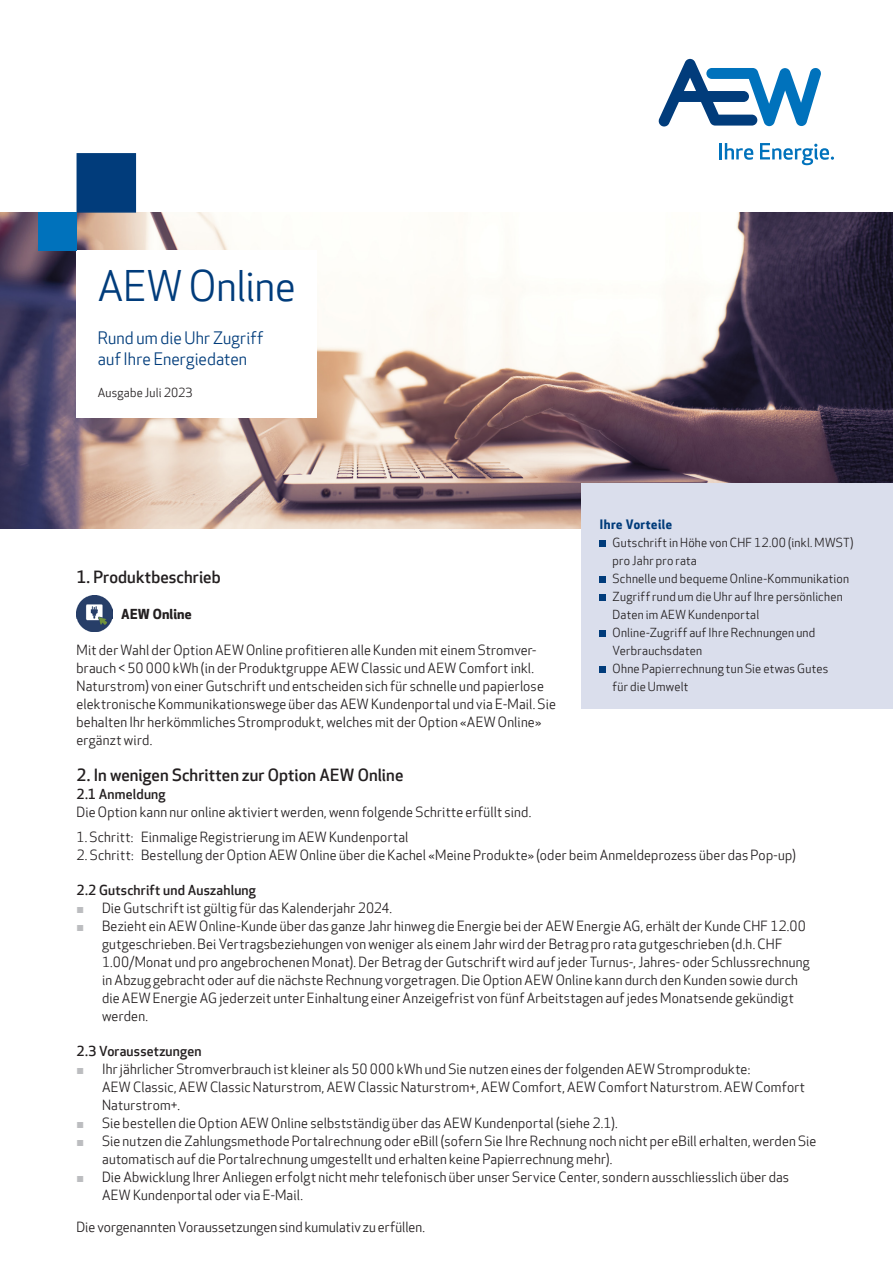
<style>
.page{position:relative;width:893px;height:1263px;background:#fff}
.page>*{position:absolute;margin:0;border:0;box-sizing:border-box;transform-origin:0 0}
.Titel_Apex_Referenzf{font:40.5px "Apex New";color:#013c7b}
.Zwischentitel__gross{font:500 16.5px "Apex New";letter-spacing:.005em;color:#231f20}
.Titel_Apex_Referenzf-2{font:16.5px/21px "Apex New";letter-spacing:.005em;color:#013c7b}
.Fliesstext{font:13.5px/18px "Apex New";letter-spacing:.015em;color:#231f20}
.Zwischentitel__gross-2{font:500 13.5px "Apex New";letter-spacing:.015em;color:#231f20}
.Zwischentitel__klein{font:500 13.5px "Apex New";letter-spacing:.015em;color:#231f20}
.t1{font:700 13.5px "Apex New";letter-spacing:.01em;color:#231f20}
.Zwischentitel{font:700 12.75px "Apex New";letter-spacing:.04em;color:#013c7b}
.Lauftext_Apex{font:12px/18px "Apex New";letter-spacing:.02em;color:#231f20}
.Titel_Apex_Referenzf-3{font:12px "Apex New";letter-spacing:.015em;color:#231f20}
.s1{font-size:12px;color:#bcbdc0}
</style>
<div class="page">
<img style="left:0;top:213px;width:893px;height:316px">
<div style="left:77px;top:250px;width:240px;height:168px;background:#fff"></div>
<div style="left:77px;top:153px;width:59px;height:60px;background:#013c7b;border:2px solid #013c7b"></div>
<div style="left:38px;top:213px;width:39px;height:38px;background:#0072bc"></div>
<div style="left:582px;top:483px;width:311px;height:226px;background:#dadeec"></div>
<svg style="left:600px;top:541px;width:6px;height:6px"></svg>
<svg style="left:600px;top:577px;width:6px;height:6px"></svg>
<svg style="left:600px;top:595px;width:6px;height:6px"></svg>
<svg style="left:600px;top:631px;width:6px;height:6px"></svg>
<svg style="left:600px;top:667px;width:6px;height:6px"></svg>
<hr style="left:719px;top:143px;width:3px;height:16px;background:#0072bc">
<svg style="left:725px;top:143px;width:28px;height:17px"></svg>
<svg style="left:760px;top:143px;width:74px;height:22px"></svg>
<svg style="left:659px;top:59px;width:162px;height:67px"></svg>
<img style="left:77px;top:595px;width:36px;height:36px">
<p class="Titel_Apex_Referenzf" style="left:98px;top:264px;width:199px">AEW Online</p>
<p class="Titel_Apex_Referenzf-2" style="left:98px;top:328px;width:167px">Rund um die Uhr Zugriff auf Ihre Energiedaten</p>
<p class="Titel_Apex_Referenzf-3" style="left:98px;top:385px;width:96px">Ausgabe Juli 2023</p>
<p class="Zwischentitel" style="left:600px;top:517px;width:74px">Ihre Vorteile</p>
<p class="Lauftext_Apex" style="left:613px;top:534px;width:242px">Gutschrift in Höhe von CHF 12.00 (inkl. MWST) pro Jahr pro rata</p>
<p class="Lauftext_Apex" style="left:613px;top:570px;width:238px">Schnelle und bequeme Online-Kommunikation</p>
<p class="Lauftext_Apex" style="left:613px;top:588px;width:232px">Zugriff rund um die Uhr auf Ihre persönlichen<br>Daten im AEW Kundenportal</p>
<p class="Lauftext_Apex" style="left:613px;top:624px;width:204px">Online-Zugriff auf Ihre Rechnungen und<br>Verbrauchsdaten</p>
<p class="Lauftext_Apex" style="left:613px;top:660px;width:217px">Ohne Papierrechnung tun Sie etwas Gutes für die Umwelt</p>
<p class="Zwischentitel__gross" style="left:77px;top:567px;width:146px">1. Produktbeschrieb</p>
<p class="t1" style="left:121px;top:606px;width:72px">AEW Online</p>
<p class="Fliesstext" style="left:77px;top:641px;width:481px">Mit der Wahl der Option AEW Online profitieren alle Kunden mit einem Stromver&shy;brauch &lt; 50 000 kWh (in der Produktgruppe AEW Classic und AEW Comfort inkl.<br>Naturstrom) von einer Gutschrift und entscheiden sich für schnelle und papierlose elektronische Kommunikationswege über das AEW Kundenportal und via E-Mail. Sie behalten Ihr herkömmliches Stromprodukt, welches mit der Option «AEW Online» ergänzt wird.</p>
<p class="Zwischentitel__gross" style="left:77px;top:765px;width:328px">2. In wenigen Schritten zur Option AEW Online</p>
<p class="Zwischentitel__gross-2" style="left:77px;top:786px;width:91px">2.1 Anmeldung</p>
<p class="Fliesstext" style="left:77px;top:803px;width:456px">Die Option kann nur online aktiviert werden, wenn folgende Schritte erfüllt sind.</p>
<p class="Fliesstext" style="left:77px;top:829px;width:333px">1. Schritt: Einmalige Registrierung im AEW Kundenportal</p>
<p class="Fliesstext" style="left:77px;top:847px;width:721px">2. Schritt: Bestellung der Option AEW Online über die Kachel «Meine Produkte» (oder beim Anmeldeprozess über das Pop-up)</p>
<p class="Zwischentitel__klein" style="left:77px;top:883px;width:181px">2.2 Gutschrift und Auszahlung</p>
<p class="Fliesstext" style="left:77px;top:900px;width:317px"><span class="s1">▪</span> Die Gutschrift ist gültig für das Kalenderjahr 2024.</p>
<p class="Fliesstext" style="left:102px;top:918px;width:709px;text-indent:-26px"><span class="s1">▪</span> Bezieht ein AEW Online-Kunde über das ganze Jahr hinweg die Energie bei der AEW Energie AG, erhält der Kunde CHF 12.00 gutgeschrieben. Bei Vertragsbeziehungen von weniger als einem Jahr wird der Betrag pro rata gutgeschrieben (d.h. CHF 1.00/Monat und pro angebrochenen Monat). Der Betrag der Gutschrift wird auf jeder Turnus-, Jahres- oder Schlussrechnung in Abzug gebracht oder auf die nächste Rechnung vorgetragen. Die Option AEW Online kann durch den Kunden sowie durch die AEW Energie AG jederzeit unter Einhaltung einer Anzeigefrist von fünf Arbeitstagen auf jedes Monatsende gekündigt werden.</p>
<p class="Zwischentitel__gross-2" style="left:77px;top:1044px;width:126px">2.3 Voraussetzungen</p>
<p class="Fliesstext" style="left:102px;top:1061px;width:704px;text-indent:-26px"><span class="s1">▪</span> Ihr jährlicher Stromverbrauch ist kleiner als 50 000 kWh und Sie nutzen eines der folgenden AEW Stromprodukte:<br>AEW Classic, AEW Classic Naturstrom, AEW Classic Naturstrom+, AEW Comfort, AEW Comfort Naturstrom. AEW Comfort<br>Naturstrom+.</p>
<p class="Fliesstext" style="left:77px;top:1115px;width:543px"><span class="s1">▪</span> Sie bestellen die Option AEW Online selbstständig über das AEW Kundenportal (siehe 2.1).</p>
<p class="Fliesstext" style="left:102px;top:1133px;width:716px;text-indent:-26px"><span class="s1">▪</span> Sie nutzen die Zahlungsmethode Portalrechnung oder eBill (sofern Sie Ihre Rechnung noch nicht per eBill erhalten, werden Sie automatisch auf die Portalrechnung umgestellt und erhalten keine Papierrechnung mehr).</p>
<p class="Fliesstext" style="left:102px;top:1169px;width:689px;text-indent:-26px"><span class="s1">▪</span> Die Abwicklung Ihrer Anliegen erfolgt nicht mehr telefonisch über unser Service Center, sondern ausschliesslich über das<br>AEW Kundenportal oder via E-Mail.</p>
<p class="Fliesstext" style="left:77px;top:1218px;width:350px">Die vorgenannten Voraussetzungen sind kumulativ zu erfüllen.</p>
</div>
